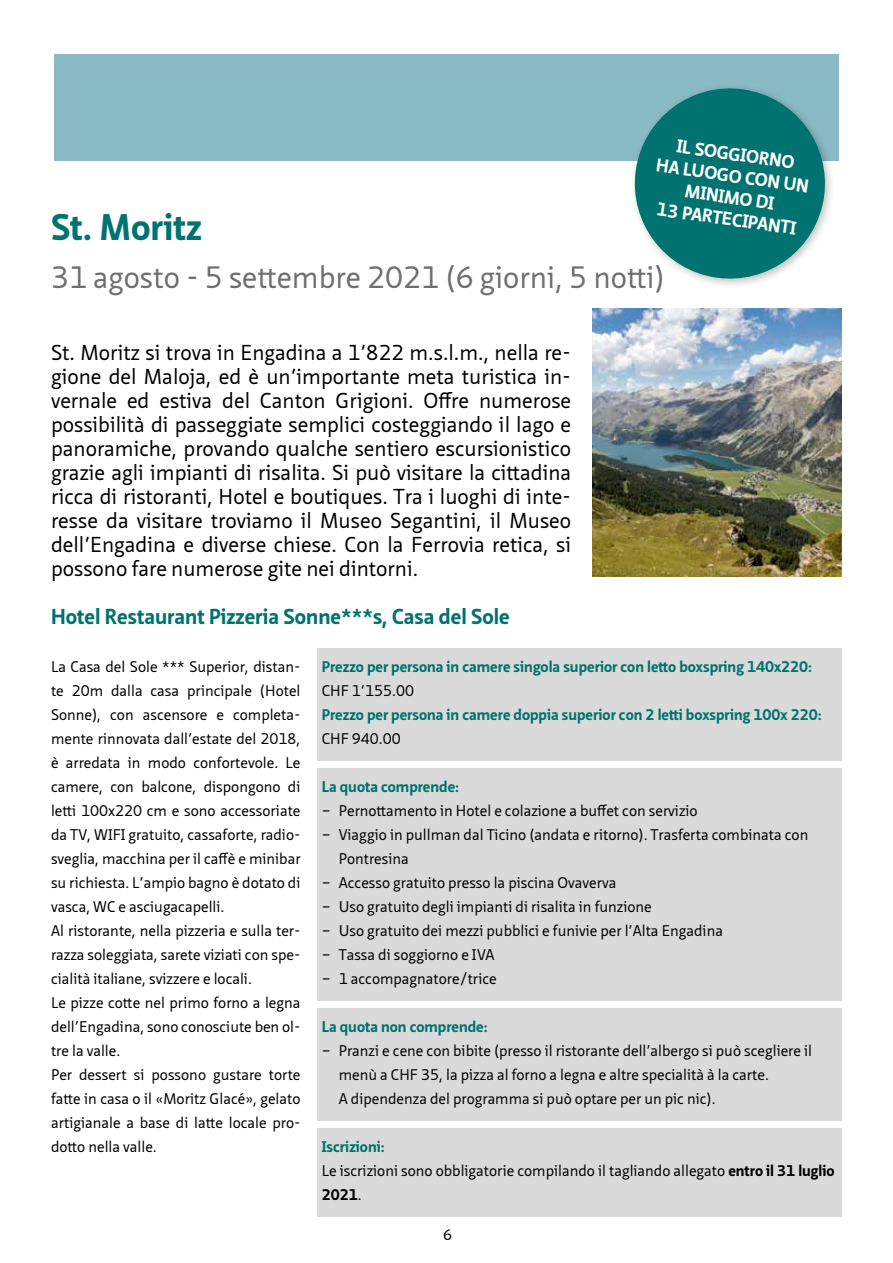
<style>
.page{position:relative;width:893px;height:1263px;background:#fff}
.page>*{position:absolute;margin:0;border:0;box-sizing:border-box;transform-origin:0 0}
.t1{font:700 36px "Neue Sans Pro";color:#007270}
.t2{font:30px "Neue Sans Pro";color:#706f6f}
.t3{font:21px/24px "Neue Sans Pro";color:#000;text-align:justify}
.t4{font:700 21px "Neue Sans Pro";color:#007270}
.t5{font:700 18px/21.6px "Neue Sans Pro";color:#fff;text-align:center}
.t6{font:15px/24px "Neue Sans Pro";color:#000}
.t7{font:700 15px "Neue Sans Pro";color:#007270}
.s1{font-weight:700;color:#007270}
.s2{font-weight:700}
</style>
<div class="page">
<div style="left:54px;top:54px;width:785px;height:106px;background:#8abac6"></div>
<div style="left:317px;top:648px;width:525px;height:64px;background:#dadada"></div>
<div style="left:317px;top:696px;width:525px;height:64px;background:#dadada"></div>
<div style="left:317px;top:768px;width:525px;height:40px;background:#dadada"></div>
<div style="left:317px;top:792px;width:525px;height:40px;background:#dadada"></div>
<div style="left:317px;top:816px;width:525px;height:64px;background:#dadada"></div>
<div style="left:317px;top:864px;width:525px;height:40px;background:#dadada"></div>
<div style="left:317px;top:888px;width:525px;height:40px;background:#dadada"></div>
<div style="left:317px;top:912px;width:525px;height:40px;background:#dadada"></div>
<div style="left:317px;top:936px;width:525px;height:40px;background:#dadada"></div>
<div style="left:317px;top:960px;width:525px;height:40px;background:#dadada"></div>
<div style="left:317px;top:1008px;width:525px;height:40px;background:#dadada"></div>
<div style="left:317px;top:1032px;width:525px;height:88px;background:#dadada"></div>
<div style="left:317px;top:1128px;width:525px;height:40px;background:#dadada"></div>
<div style="left:317px;top:1152px;width:525px;height:64px;background:#dadada"></div>
<div style="left:629px;top:83px;width:207px;height:206px;background:#000;opacity:.25"></div>
<svg style="left:628px;top:83px;width:203px;height:202px"></svg>
<img style="left:592px;top:308px;width:250px;height:268px">
<p class="t5" style="left:661px;top:133px;width:155px;rotate:8deg">IL SOGGIORNO<br>HA LUOGO CON UN<br>MINIMO DI<br>13 PARTECIPANTI</p>
<h1 class="t1" style="left:51px;top:204px;width:152px">St. Moritz</h1>
<h2 class="t2" style="left:51px;top:258px;width:615px">31 agosto - 5 settembre 2021 (6 giorni, 5 notti)</h2>
<p class="t3" style="left:51px;top:340px;width:522px">St. Moritz si trova in Engadina a 1’822 m.s.l.m., nella re&shy;gione del Maloja, ed è un’importante meta turistica in&shy;vernale ed estiva del Canton Grigioni. Offre numerose possibilità di passeggiate semplici costeggiando il lago e panoramiche, provando qualche sentiero escursionistico grazie agli impianti di risalita. Si può visitare la cittadina ricca di ristoranti, Hotel e boutiques. Tra i luoghi di inte&shy;resse da visitare troviamo il Museo Segantini, il Museo dell’Engadina e diverse chiese. Con la Ferrovia retica, si possono fare numerose gite nei dintorni.</p>
<h3 class="t4" style="left:51px;top:603px;width:460px">Hotel Restaurant Pizzeria Sonne***s, Casa del Sole</h3>
<p class="t6" style="left:51px;top:654px;width:251px">La Casa del Sole *** Superior, distan&shy;te 20m dalla casa principale (Hotel Sonne), con ascensore e completa&shy;mente rinnovata dall’estate del 2018, è arredata in modo confortevole. Le camere, con balcone, dispongono di letti 100x220 cm e sono accessoriate da TV, WIFI gratuito, cassaforte, radio&shy;sveglia, macchina per il caffè e minibar su richiesta. L’ampio bagno è dotato di vasca, WC e asciugacapelli.<br>Al ristorante, nella pizzeria e sulla ter&shy;razza soleggiata, sarete viziati con spe&shy;cialità italiane, svizzere e locali.<br>Le pizze cotte nel primo forno a legna dell’Engadina, sono conosciute ben ol&shy;tre la valle.<br>Per dessert si possono gustare torte fatte in casa o il «Moritz Glacé», gelato artigianale a base di latte locale pro&shy;dotto nella valle.</p>
<p class="t7" style="left:322px;top:657px;width:492px">Prezzo per persona in camere singola superior con letto boxspring 140x220:</p>
<p class="t6" style="left:322px;top:678px;width:94px">CHF 1’155.00</p>
<p class="t7" style="left:322px;top:705px;width:501px">Prezzo per persona in camere doppia superior con 2 letti boxspring 100x 220:</p>
<p class="t6" style="left:322px;top:726px;width:81px">CHF 940.00</p>
<p class="t7" style="left:322px;top:777px;width:139px">La quota comprende:</p>
<p class="t6" style="left:322px;top:798px;width:377px">– Pernottamento in Hotel e colazione a buffet con servizio</p>
<p class="t6" style="left:339px;top:822px;width:471px;text-indent:-17px">– Viaggio in pullman dal Ticino (andata e ritorno). Trasferta combinata con<br>Pontresina</p>
<p class="t6" style="left:322px;top:870px;width:296px">– Accesso gratuito presso la piscina Ovaverva</p>
<p class="t6" style="left:322px;top:894px;width:331px">– Uso gratuito degli impianti di risalita in funzione</p>
<p class="t6" style="left:322px;top:918px;width:403px">– Uso gratuito dei mezzi pubblici e funivie per l’Alta Engadina</p>
<p class="t6" style="left:322px;top:942px;width:174px">– Tassa di soggiorno e IVA</p>
<p class="t6" style="left:322px;top:966px;width:177px">– 1 accompagnatore/trice</p>
<p class="t7" style="left:322px;top:1017px;width:167px">La quota non comprende:</p>
<p class="t6" style="left:339px;top:1038px;width:475px;text-indent:-17px">– Pranzi e cene con bibite (presso il ristorante dell’albergo si può scegliere il menù a CHF 35, la pizza al forno a legna e altre specialità à la carte.<br>A dipendenza del programma si può optare per un pic nic).</p>
<p class="t6" style="left:322px;top:1134px;width:514px"><span class="s1">Iscrizioni:<br></span>Le iscrizioni sono obbligatorie compilando il tagliando allegato <span class="s2">entro il 31 luglio<br>2021</span>.</p>
<p class="t6" style="left:443px;top:1223px;width:10px">6</p>
</div>
